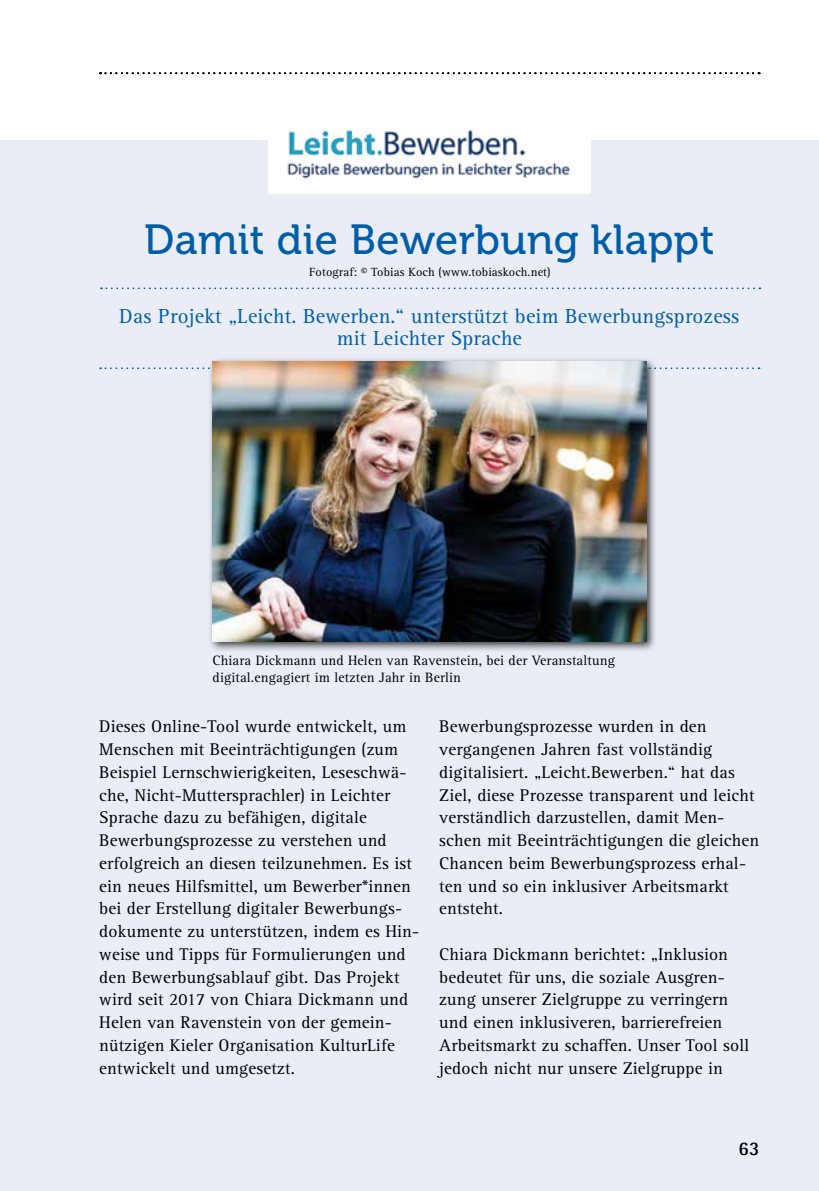
<style>
.page{position:relative;width:819px;height:1191px;background:#fff}
.page>*{position:absolute;margin:0;border:0;box-sizing:border-box;transform-origin:0 0}
.t1{font:42px "Museo 500";letter-spacing:.01em;color:#005ea8}
.t2{font:21px/22.8px "AT Rotis Serif";letter-spacing:.01em;color:#005ea8;text-align:center}
.t3{font:700 19.25px "AT Rotis Semi Sans";color:#000}
.t4{font:17.5px/22.8px "AT Rotis Serif";letter-spacing:.01em;color:#000}
.t5{font:14px/17.5px "AT Rotis Serif";letter-spacing:.01em;color:#000}
.t6{font:12.25px "AT Rotis Serif";letter-spacing:.01em;color:#000}
</style>
<div class="page">
<div style="left:0;top:141px;width:819px;height:1050px;background:#eaedf6"></div>
<svg style="left:100px;top:72px;width:659px;height:2px"></svg>
<svg style="left:101px;top:287px;width:659px;height:2px"></svg>
<svg style="left:100px;top:367px;width:659px;height:2px"></svg>
<img style="left:268px;top:130px;width:320px;height:64px">
<div style="left:208px;top:357px;width:449px;height:295px;background:#000;opacity:.75"></div>
<img style="left:212px;top:361px;width:434px;height:280px">
<h1 class="t1" style="left:144px;top:217px;width:571px">Damit die Bewerbung klappt</h1>
<p class="t6" style="left:309px;top:265px;width:243px">Fotograf: © Tobias Koch (www.tobiaskoch.net)</p>
<p class="t2" style="left:119px;top:305px;width:621px">Das Projekt „Leicht. Bewerben.“ unterstützt beim Bewerbungsprozess mit Leichter Sprache</p>
<p class="t5" style="left:212px;top:652px;width:404px">Chiara Dickmann und Helen van Ravenstein, bei der Veranstaltung digital.engagiert im letzten Jahr in Berlin</p>
<p class="t4" style="left:99px;top:715px;width:321px">Dieses Online-Tool wurde entwickelt, um Menschen mit Beeinträchtigungen (zum Beispiel Lernschwierigkeiten, Leseschwä&shy;che, Nicht-Muttersprachler) in Leichter Sprache dazu zu befähigen, digitale Bewerbungsprozesse zu verstehen und erfolgreich an diesen teilzunehmen. Es ist ein neues Hilfsmittel, um Bewerber*innen bei der Erstellung digitaler Bewerbungs&shy;dokumente zu unterstützen, indem es Hin&shy;weise und Tipps für Formulierungen und den Bewerbungsablauf gibt. Das Projekt wird seit 2017 von Chiara Dickmann und Helen van Ravenstein von der gemein&shy;nützigen Kieler Organisation KulturLife entwickelt und umgesetzt.</p>
<p class="t4" style="left:439px;top:715px;width:321px">Bewerbungsprozesse wurden in den vergangenen Jahren fast vollständig digitalisiert. „Leicht.Bewerben.“ hat das Ziel, diese Prozesse transparent und leicht verständlich darzustellen, damit Men&shy;schen mit Beeinträchtigungen die gleichen Chancen beim Bewerbungsprozess erhal&shy;ten und so ein inklusiver Arbeitsmarkt entsteht.</p>
<p class="t4" style="left:439px;top:943px;width:312px">Chiara Dickmann berichtet: „Inklusion bedeutet für uns, die soziale Ausgren&shy;zung unserer Zielgruppe zu verringern und einen inklusiveren, barrierefreien Arbeitsmarkt zu schaffen. Unser Tool soll jedoch nicht nur unsere Zielgruppe in</p>
<p class="t3" style="left:738px;top:1137px;width:22px">63</p>
</div>
